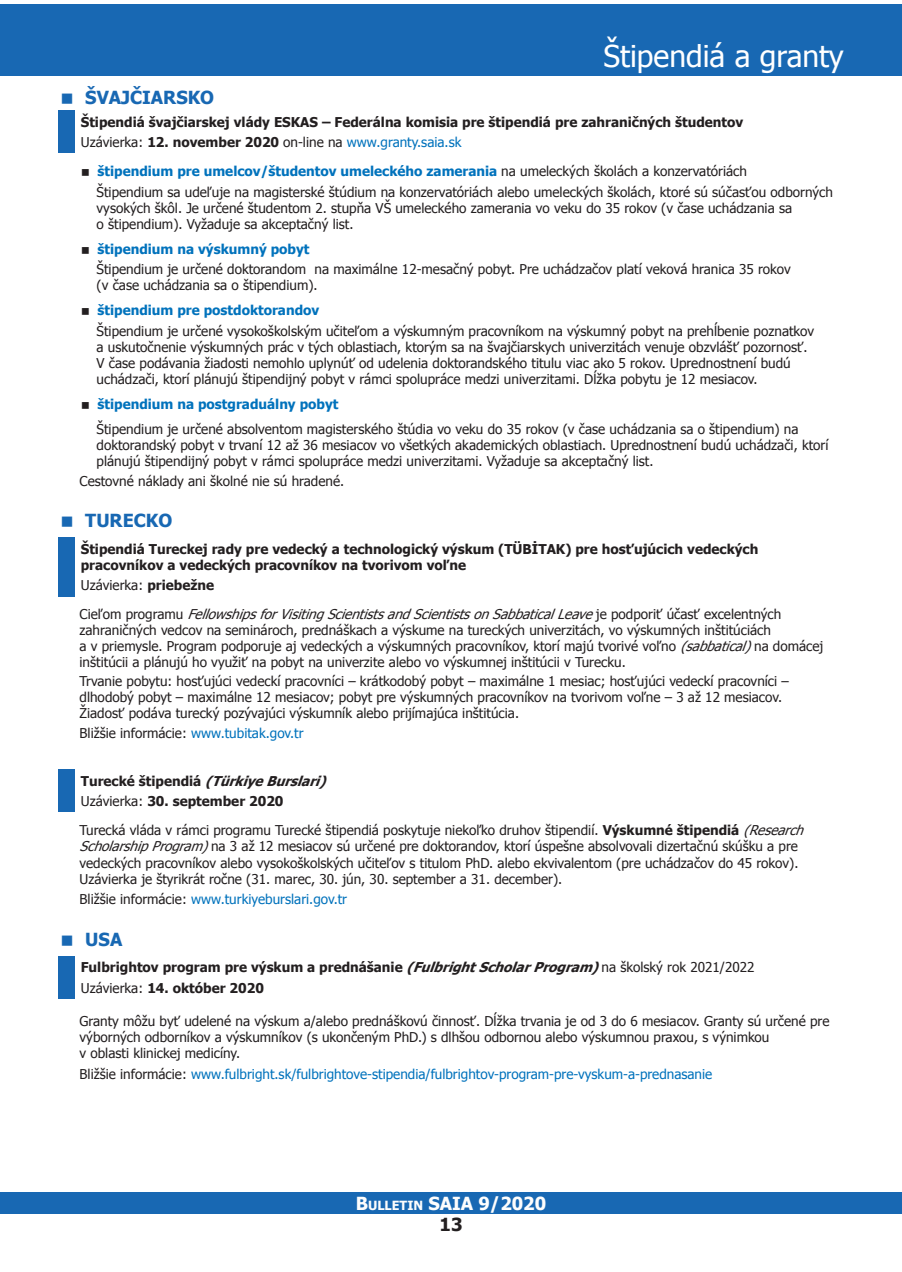
<style>
.page{position:relative;width:902px;height:1272px;background:#fff}
.page>*{position:absolute;margin:0;border:0;box-sizing:border-box;transform-origin:0 0}
.t1{font:30px "Tahoma";color:#fff}
.t2{font:700 18px "Tahoma";color:#1868b3}
.t3{font:700 18px "Tahoma";color:#fdfdfd}
.t4{font:700 18px "Tahoma";color:#231f20}
.t5{font:13.5px/16.2px "Tahoma";color:#231f20}
.t6{font:700 13.5px/20.4px "Tahoma";color:#231f20}
.t7{font:13.5px "Tahoma";color:#0072bc}
.t8{font:italic 13.5px/28.8px "Tahoma";color:#231f20}
.t9{font:700 13.5px "Tahoma";color:#0072bc}
.s1{font-weight:400}
.s2{font-weight:400;color:#0072bc}
.s3{font-weight:700;color:#0072bc}
.s4{font-style:normal}
.s5{font-weight:700;font-style:normal}
.s6{font-style:italic}
.s7{color:#0072bc}
.s8{font-weight:700}
.s9{color:#231f20}
.s10{font-size:12.6px}
.s11{color:#fff}
</style>
<div class="page">
<div style="left:0;top:1192px;width:901px;height:21px;background:#1868b3"></div>
<div style="left:0;top:4px;width:901px;height:72px;background:#1868b3"></div>
<div style="left:58px;top:110px;width:17px;height:43px;background:#1868b3"></div>
<div style="left:58px;top:537px;width:17px;height:59px;background:#1868b3"></div>
<div style="left:58px;top:769px;width:17px;height:43px;background:#1868b3"></div>
<div style="left:58px;top:955px;width:17px;height:43px;background:#1868b3"></div>
<h1 class="t1" style="left:603px;top:36px;width:242px">Štipendiá a granty</h1>
<h2 class="t2" style="left:85px;top:85px;width:130px">ŠVAJČIARSKO</h2>
<p class="t6" style="left:81px;top:111px;width:664px">Štipendiá švajčiarskej vlády ESKAS – Federálna komisia pre štipendiá pre zahraničných študentov<br><span class="s1">Uzávierka:</span> 12. november 2020 <span class="s1">on-line na</span> <span class="s2">www.granty.saia.sk</span></p>
<p class="t5" style="left:97px;top:160px;width:738px;line-height:20.4px"><span class="s3">štipendium pre umelcov/študentov umeleckého zamerania</span> na umeleckých školách a konzervatóriách<br>Štipendium sa udeľuje na magisterské štúdium na konzervatóriách alebo umeleckých školách, ktoré sú súčasťou odborných</p>
<p class="t5" style="left:97px;top:199px;width:697px">vysokých škôl. Je určené študentom 2. stupňa VŠ umeleckého zamerania vo veku do 35 rokov (v čase uchádzania sa o štipendium). Vyžaduje sa akceptačný list.</p>
<p class="t9" style="left:98px;top:239px;width:213px">štipendium na výskumný pobyt</p>
<p class="t5" style="left:97px;top:260px;width:695px">Štipendium je určené doktorandom na maximálne 12-mesačný pobyt. Pre uchádzačov platí veková hranica 35 rokov (v čase uchádzania sa o štipendium).</p>
<p class="t9" style="left:98px;top:301px;width:223px">štipendium pre postdoktorandov</p>
<p class="t5" style="left:97px;top:322px;width:719px">Štipendium je určené vysokoškolským učiteľom a výskumným pracovníkom na výskumný pobyt na prehĺbenie poznatkov a uskutočnenie výskumných prác v tých oblastiach, ktorým sa na švajčiarskych univerzitách venuje obzvlášť pozornosť.<br>V čase podávania žiadosti nemohlo uplynúť od udelenia doktorandského titulu viac ako 5 rokov. Uprednostnení budú uchádzači, ktorí plánujú štipendijný pobyt v rámci spolupráce medzi univerzitami. Dĺžka pobytu je 12 mesiacov.</p>
<p class="t9" style="left:98px;top:394px;width:242px">štipendium na postgraduálny pobyt</p>
<p class="t5" style="left:97px;top:420px;width:733px">Štipendium je určené absolventom magisterského štúdia vo veku do 35 rokov (v čase uchádzania sa o štipendium) na doktorandský pobyt v trvaní 12 až 36 mesiacov vo všetkých akademických oblastiach. Uprednostnení budú uchádzači, ktorí plánujú štipendijný pobyt v rámci spolupráce medzi univerzitami. Vyžaduje sa akceptačný list.</p>
<p class="t5" style="left:80px;top:473px;width:266px">Cestovné náklady ani školné nie sú hradené.</p>
<h2 class="t2" style="left:85px;top:508px;width:88px">TURECKO</h2>
<p class="t6" style="left:81px;top:539px;width:679px;line-height:16.2px">Štipendiá Tureckej rady pre vedecký a technologický výskum (TÜBİTAK) pre hosťujúcich vedeckých pracovníkov a vedeckých pracovníkov na tvorivom voľne</p>
<p class="t8" style="left:80px;top:570px;width:703px"><span class="s4">Uzávierka:</span> <span class="s5">priebežne<br></span><span class="s4">C i e ľ o m p r o g r a m u</span> FellowshipsforVisitingScientistsandScientistsonSabbaticalLeave<span class="s4">j e p o d p o r i ť ú č a s ť e x c e l e n t n ý c h</span></p>
<p class="t5" style="left:80px;top:622px;width:745px;line-height:15.8px">zahraničných vedcov na seminároch, prednáškach a výskume na tureckých univerzitách, vo výskumných inštitúciách<br>a v priemysle. Program podporuje aj vedeckých a výskumných pracovníkov, ktorí majú tvorivé voľno <span class="s6">(sabbatical)</span>na domácej inštitúcii a plánujú ho využiť na pobyt na univerzite alebo vo výskumnej inštitúcii v Turecku.</p>
<p class="t5" style="left:80px;top:673px;width:710px;line-height:15.8px">Trvanie pobytu: hosťujúci vedeckí pracovníci – krátkodobý pobyt – maximálne 1 mesiac; hosťujúci vedeckí pracovníci – dlhodobý pobyt – maximálne 12 mesiacov; pobyt pre výskumných pracovníkov na tvorivom voľne – 3 až 12 mesiacov.<br>Žiadosť podáva turecký pozývajúci výskumník alebo prijímajúca inštitúcia.</p>
<p class="t5" style="left:80px;top:724px;width:225px">Bližšie informácie: <span class="s7">www.tubitak.gov.tr</span></p>
<p class="t6" style="left:81px;top:770px;width:252px">Turecké štipendiá <span class="s6">(TürkiyeBurslari)<br></span><span class="s1">Uzávierka:</span> 30. september 2020</p>
<p class="t5" style="left:80px;top:821px;width:730px">Turecká vláda v rámci programu Turecké štipendiá poskytuje niekoľko druhov štipendií. <span class="s8">Výskumné štipendiá</span> <span class="s6">(Research ScholarshipProgram)</span>na 3 až 12 mesiacov sú určené pre doktorandov, ktorí úspešne absolvovali dizertačnú skúšku a pre vedeckých pracovníkov alebo vysokoškolských učiteľov s titulom PhD. alebo ekvivalentom (pre uchádzačov do 45 rokov).<br>Uzávierka je štyrikrát ročne (31. marec, 30. jún, 30. september a 31. december).</p>
<p class="t7" style="left:80px;top:890px;width:269px"><span class="s9">Bližšie informácie:</span> www.turkiyeburslari.gov.tr</p>
<h2 class="t2" style="left:85px;top:926px;width:39px">USA</h2>
<p class="t6" style="left:81px;top:956px;width:675px">Fulbrightov program pre výskum a prednášanie <span class="s6">(FulbrightScholarProgram)</span><span class="s1">na školský rok 2021/2022<br>Uzávierka:</span> 14. október 2020</p>
<p class="t5" style="left:80px;top:1012px;width:751px">Granty môžu byť udelené na výskum a/alebo prednáškovú činnosť. Dĺžka trvania je od 3 do 6 mesiacov. Granty sú určené pre výborných odborníkov a výskumníkov (s ukončeným PhD.) s dlhšou odbornou alebo výskumnou praxou, s výnimkou<br>v oblasti klinickej medicíny.</p>
<p class="t7" style="left:80px;top:1064px;width:634px"><span class="s9">Bližšie informácie:</span> www.fulbright.sk/fulbrightove-stipendia/fulbrightov-program-pre-vyskum-a-prednasanie</p>
<h2 class="t3" style="left:356px;top:1190px;width:192px">B<span class="s10">ULLETIN</span> SAIA <span class="s11">9</span>/2020</h2>
<h2 class="t4" style="left:439px;top:1211px;width:24px">13</h2>
</div>
